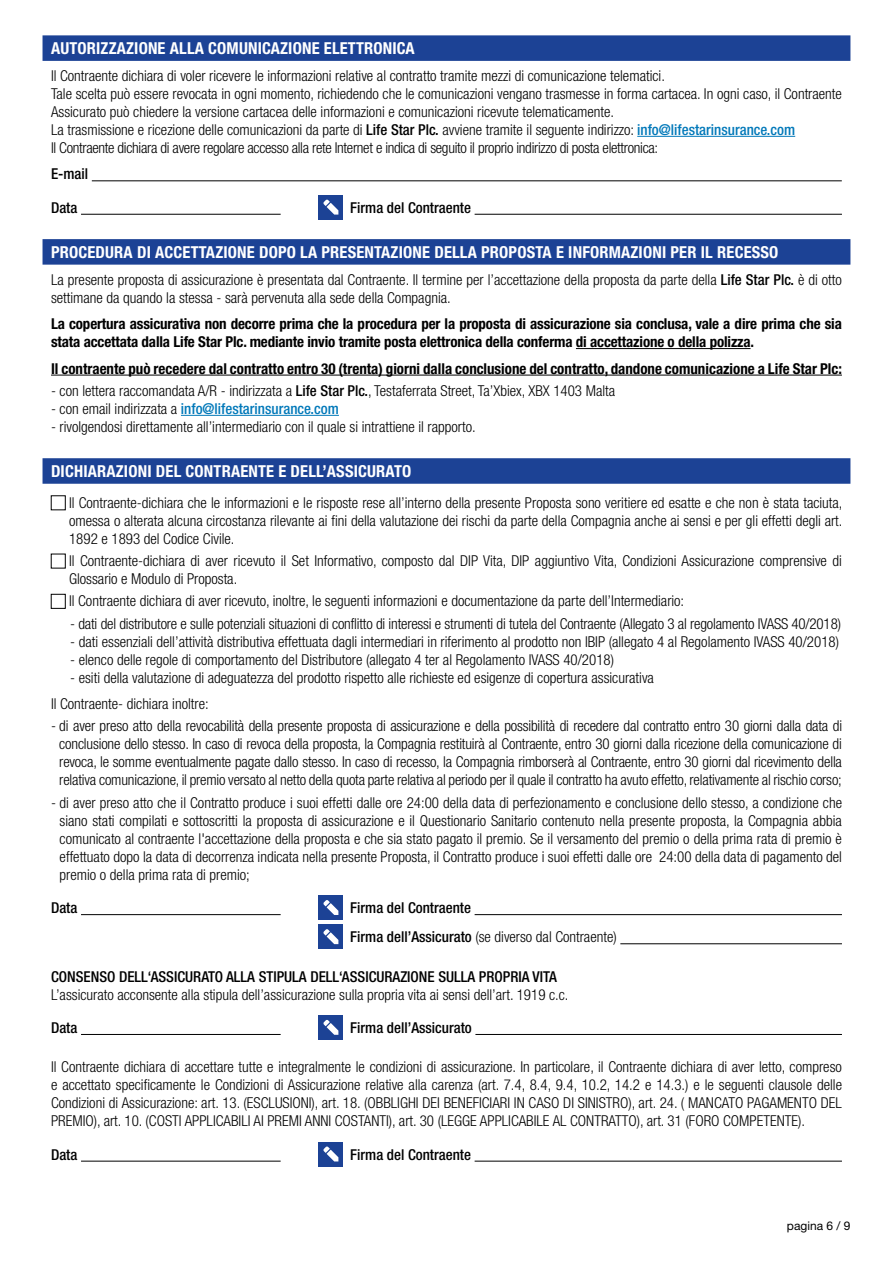
<style>
.page{position:relative;width:893px;height:1263px;background:#fff}
.page>*{position:absolute;margin:0;border:0;box-sizing:border-box;transform-origin:0 0}
.t1{font:700 condensed 16.5px "Helvetica Neue LT Pro";letter-spacing:.01em;color:#fff}
.t2{font:300 condensed 15px/18px "Helvetica Neue LT Pro";color:#000}
.t3{font:700 condensed 15px/18px "Helvetica Neue LT Pro";letter-spacing:-.01em;color:#000}
.t4{font:500 condensed 15px/29.1px "Helvetica Neue LT Pro";color:#000}
.t5{font:500 condensed 15px "Helvetica Neue LT Pro";color:#0078b9}
.t6{font:12px "Helvetica Neue LT Pro";color:#000}
.s1{font-weight:500}
.s2{font-weight:500;color:#0078b9}
.s3{font-weight:300;color:#000}
.s4{font-weight:300}
</style>
<div class="page">
<div style="left:43px;top:35px;width:807px;height:26px;background:#1c4295"></div>
<hr style="left:637px;top:136px;width:158px;height:1px;background:#0078b9">
<hr style="left:92px;top:181px;width:750px;height:1px;background:#000">
<hr style="left:81px;top:214px;width:200px;height:1px;background:#000">
<hr style="left:475px;top:214px;width:367px;height:1px;background:#000">
<div style="left:43px;top:239px;width:807px;height:26px;background:#1c4295"></div>
<hr style="left:576px;top:348px;width:174px;height:1px;background:#000">
<hr style="left:51px;top:375px;width:791px;height:1px;background:#000">
<hr style="left:181px;top:415px;width:158px;height:1px;background:#0078b9">
<div style="left:43px;top:458px;width:807px;height:26px;background:#1c4295"></div>
<hr style="left:81px;top:914px;width:200px;height:1px;background:#000">
<hr style="left:475px;top:914px;width:367px;height:1px;background:#000">
<hr style="left:620px;top:943px;width:222px;height:1px;background:#000">
<hr style="left:81px;top:1034px;width:200px;height:1px;background:#000">
<hr style="left:475px;top:1034px;width:367px;height:1px;background:#000">
<hr style="left:81px;top:1161px;width:200px;height:1px;background:#000">
<hr style="left:475px;top:1161px;width:367px;height:1px;background:#000">
<div style="left:319px;top:195px;width:24px;height:24px;background:#1c4295"></div>
<svg style="left:323px;top:199px;width:15px;height:16px"></svg>
<div style="left:51px;top:594px;width:14px;height:14px;border:1px solid #000"></div>
<div style="left:319px;top:895px;width:24px;height:24px;background:#1c4295"></div>
<svg style="left:323px;top:900px;width:15px;height:15px"></svg>
<div style="left:319px;top:925px;width:24px;height:24px;background:#1c4295"></div>
<svg style="left:323px;top:929px;width:15px;height:15px"></svg>
<div style="left:319px;top:1015px;width:24px;height:24px;background:#1c4295"></div>
<svg style="left:323px;top:1020px;width:15px;height:15px"></svg>
<div style="left:319px;top:1142px;width:24px;height:24px;background:#1c4295"></div>
<svg style="left:323px;top:1146px;width:15px;height:15px"></svg>
<p class="t1" style="left:51px;top:38px;width:365px">AUTORIZZAZIONE ALLA COMUNICAZIONE ELETTRONICA</p>
<p class="t2" style="left:51px;top:66px;width:792px">Il Contraente dichiara di voler ricevere le informazioni relative al contratto tramite mezzi di comunicazione telematici.<br>Tale scelta può essere revocata in ogni momento, richiedendo che le comunicazioni vengano trasmesse in forma cartacea. In ogni caso, il Contraente Assicurato può chiedere la versione cartacea delle informazioni e comunicazioni ricevute telematicamente.<br>La trasmissione e ricezione delle comunicazioni da parte di <span class="s1">Life Star Plc.</span> avviene tramite il seguente indirizzo: <span class="s2">info@lifestarinsurance.com<br></span>Il Contraente dichiara di avere regolare accesso alla rete Internet e indica di seguito il proprio indirizzo di posta elettronica:</p>
<p class="t4" style="left:51px;top:159px;width:39px">E-mail</p>
<p class="t4" style="left:51px;top:193px;width:28px">Data</p>
<p class="t4" style="left:350px;top:193px;width:122px">Firma del Contraente</p>
<p class="t1" style="left:51px;top:242px;width:729px">PROCEDURA DI ACCETTAZIONE DOPO LA PRESENTAZIONE DELLA PROPOSTA E INFORMAZIONI PER IL RECESSO</p>
<p class="t2" style="left:51px;top:270px;width:792px">La presente proposta di assicurazione è presentata dal Contraente. Il termine per l’accettazione della proposta da parte della <span class="s1">Life Star Plc.</span> è di otto settimane da quando la stessa - sarà pervenuta alla sede della Compagnia.</p>
<p class="t3" style="left:51px;top:315px;width:792px">La copertura assicurativa non decorre prima che la procedura per la proposta di assicurazione sia conclusa, vale a dire prima che sia stata accettata dalla Life Star Plc. mediante invio tramite posta elettronica della conferma di accettazione o della polizza.</p>
<p class="t3" style="left:51px;top:359px;width:792px">Il contraente può recedere dal contratto entro 30 (trenta) giorni dalla conclusione del contratto, dandone comunicazione a Life Star Plc:</p>
<p class="t2" style="left:51px;top:381px;width:566px">- con lettera raccomandata A/R - indirizzata a <span class="s1">Life Star Plc.</span>, Testaferrata Street, Ta’Xbiex, XBX 1403 Malta</p>
<p class="t5" style="left:51px;top:400px;width:289px"><span class="s3">- con email indirizzata a</span> info@lifestarinsurance.com</p>
<p class="t2" style="left:51px;top:417px;width:426px">- rivolgendosi direttamente all’intermediario con il quale si intrattiene il rapporto.</p>
<p class="t1" style="left:51px;top:461px;width:362px">DICHIARAZIONI DEL CONTRAENTE E DELL’ASSICURATO</p>
<p class="t2" style="left:69px;top:493px;width:775px;text-align:justify">Il Contraente-dichiara che le informazioni e le risposte rese all’interno della presente Proposta sono veritiere ed esatte e che non è stata taciuta, omessa o alterata alcuna circostanza rilevante ai fini della valutazione dei rischi da parte della Compagnia anche ai sensi e per gli effetti degli art.<br>1892 e 1893 del Codice Civile.</p>
<p class="t2" style="left:69px;top:552px;width:774px">Il Contraente-dichiara di aver ricevuto il Set Informativo, composto dal DIP Vita, DIP aggiuntivo Vita, Condizioni Assicurazione comprensive di<br>Glossario e Modulo di Proposta.</p>
<p class="t2" style="left:69px;top:592px;width:617px">Il Contraente dichiara di aver ricevuto, inoltre, le seguenti informazioni e documentazione da parte dell’Intermediario:</p>
<p class="t2" style="left:70px;top:614px;width:772px">- dati del distributore e sulle potenziali situazioni di conflitto di interessi e strumenti di tutela del Contraente (Allegato 3 al regolamento IVASS 40/2018)</p>
<p class="t2" style="left:70px;top:632px;width:770px">- dati essenziali dell’attività distributiva effettuata dagli intermediari in riferimento al prodotto non IBIP (allegato 4 al Regolamento IVASS 40/2018)</p>
<p class="t2" style="left:70px;top:650px;width:545px">- elenco delle regole di comportamento del Distributore (allegato 4 ter al Regolamento IVASS 40/2018)</p>
<p class="t2" style="left:51px;top:664px;width:604px;line-height:26.5px;text-indent:19px">- esiti della valutazione di adeguatezza del prodotto rispetto alle richieste ed esigenze di copertura assicurativa<br>Il Contraente- dichiara inoltre:</p>
<p class="t2" style="left:51px;top:717px;width:792px;text-align:center">- di aver preso atto della revocabilità della presente proposta di assicurazione e della possibilità di recedere dal contratto entro 30 giorni dalla data di conclusione dello stesso. In caso di revoca della proposta, la Compagnia restituirà al Contraente, entro 30 giorni dalla ricezione della comunicazione di revoca, le somme eventualmente pagate dallo stesso. In caso di recesso, la Compagnia rimborserà al Contraente, entro 30 giorni dal ricevimento della relativa comunicazione, il premio versato al netto della quota parte relativa al periodo per il quale il contratto ha avuto effetto, relativamente al rischio corso;</p>
<p class="t2" style="left:60px;top:793px;width:784px;text-align:justify;text-indent:-9px">- di aver preso atto che il Contratto produce i suoi effetti dalle ore 24:00 della data di perfezionamento e conclusione dello stesso, a condizione che siano stati compilati e sottoscritti la proposta di assicurazione e il Questionario Sanitario contenuto nella presente proposta, la Compagnia abbia comunicato al contraente l'accettazione della proposta e che sia stato pagato il premio. Se il versamento del premio o della prima rata di premio è effettuato dopo la data di decorrenza indicata nella presente Proposta, il Contratto produce i suoi effetti dalle ore 24:00 della data di pagamento del premio o della prima rata di premio;</p>
<p class="t4" style="left:51px;top:893px;width:28px">Data</p>
<p class="t4" style="left:350px;top:893px;width:268px">Firma del Contraente<br>Firma dell’Assicurato <span class="s4">(se diverso dal Contraente)</span></p>
<p class="t4" style="left:51px;top:961px;width:507px">CONSENSO DELL‘ASSICURATO ALLA STIPULA DELL‘ASSICURAZIONE SULLA PROPRIA VITA</p>
<p class="t2" style="left:51px;top:985px;width:519px">L’assicurato acconsente alla stipula dell’assicurazione sulla propria vita ai sensi dell’art. 1919 c.c.</p>
<p class="t4" style="left:51px;top:1013px;width:28px">Data</p>
<p class="t4" style="left:350px;top:1013px;width:123px">Firma dell’Assicurato</p>
<p class="t2" style="left:51px;top:1058px;width:792px;text-align:justify">Il Contraente dichiara di accettare tutte e integralmente le condizioni di assicurazione. In particolare, il Contraente dichiara di aver letto, compreso e accettato specificamente le Condizioni di Assicurazione relative alla carenza (art. 7.4, 8.4, 9.4, 10.2, 14.2 e 14.3.) e le seguenti clausole delle Condizioni di Assicurazione: art. 13. (ESCLUSIONI), art. 18. (OBBLIGHI DEI BENEFICIARI IN CASO DI SINISTRO), art. 24. ( MANCATO PAGAMENTO DEL PREMIO), art. 10. (COSTI APPLICABILI AI PREMI ANNI COSTANTI), art. 30 (LEGGE APPLICABILE AL CONTRATTO), art. 31 (FORO COMPETENTE).</p>
<p class="t4" style="left:51px;top:1139px;width:28px">Data</p>
<p class="t4" style="left:350px;top:1139px;width:122px">Firma del Contraente</p>
<p class="t6" style="left:787px;top:1219px;width:65px">pagina 6 / 9</p>
</div>
